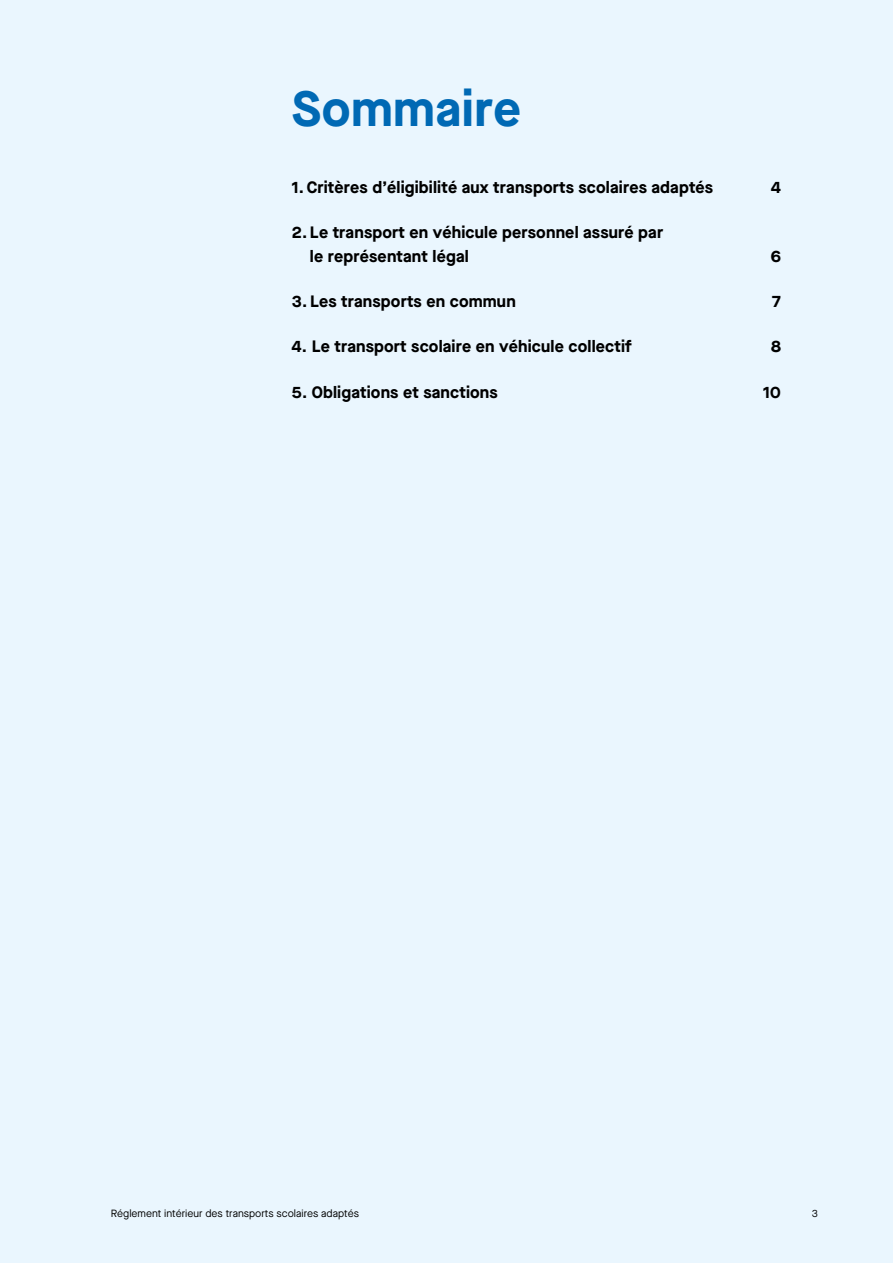
<style>
.page{position:relative;width:893px;height:1263px;background:#eaf6fe}
.page>*{position:absolute;margin:0;border:0;box-sizing:border-box;transform-origin:0 0}
.t1{font:700 49.5px "Maison Neue";letter-spacing:.01em;color:#0069b4}
.t2{font:700 16.5px/24px "Maison Neue";letter-spacing:.01em;color:#000}
.t3{font:10.5px "Maison Neue";color:#000}
</style>
<div class="page">
<h1 class="t1" style="left:292px;top:73px;width:230px">Sommaire</h1>
<p class="t2" style="left:292px;top:174px;width:423px">1. Critères d’éligibilité aux transports scolaires adaptés</p>
<p class="t2" style="left:771px;top:174px;width:11px">4</p>
<p class="t2" style="left:310px;top:220px;width:355px;text-indent:-18px">2. Le transport en véhicule personnel assuré par le représentant légal</p>
<p class="t2" style="left:771px;top:244px;width:12px">6</p>
<p class="t2" style="left:292px;top:289px;width:225px">3. Les transports en commun</p>
<p class="t2" style="left:772px;top:289px;width:10px">7</p>
<p class="t2" style="left:292px;top:334px;width:341px">4. Le transport scolaire en véhicule collectif</p>
<p class="t2" style="left:771px;top:334px;width:11px">8</p>
<p class="t2" style="left:292px;top:379px;width:207px">5. Obligations et sanctions</p>
<p class="t2" style="left:763px;top:379px;width:19px">10</p>
<p class="t3" style="left:111px;top:1206px;width:250px">Réglement intérieur des transports scolaires adaptés</p>
<p class="t3" style="left:812px;top:1206px;width:8px">3</p>
</div>
